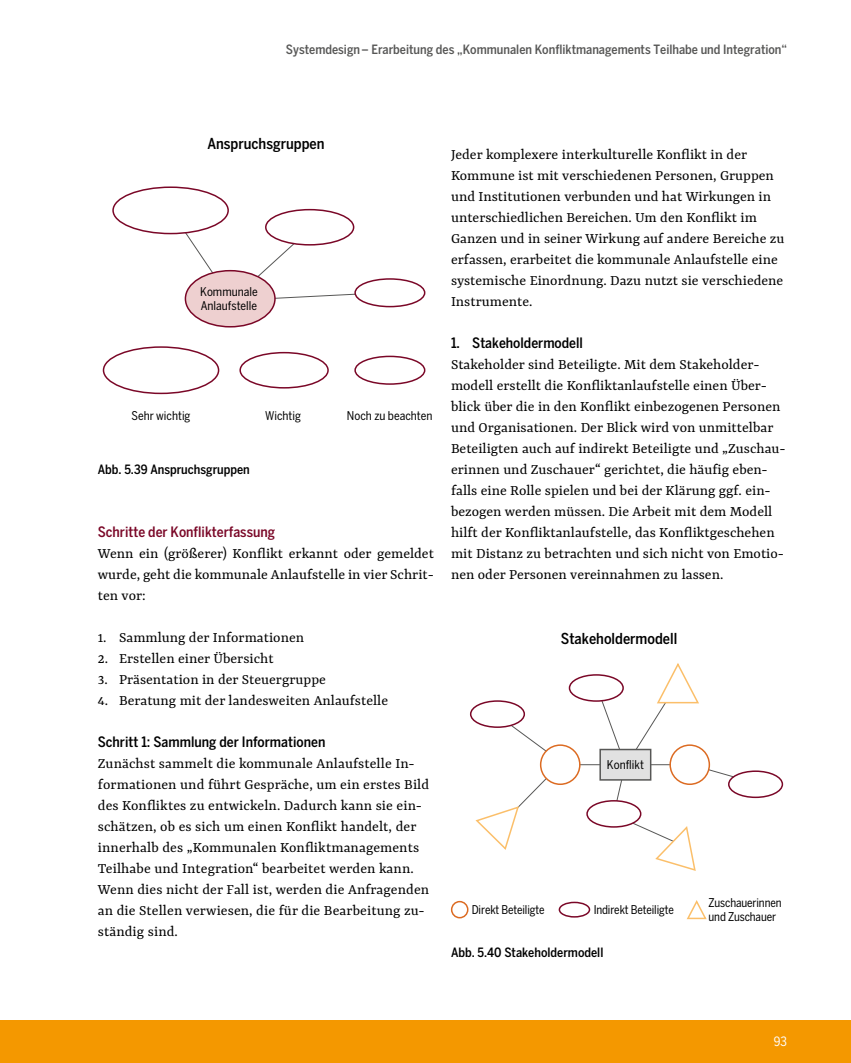
<style>
.page{position:relative;width:851px;height:1063px;background:#fff}
.page>*{position:absolute;margin:0;border:0;box-sizing:border-box;transform-origin:0 0}
.Fließ{font:15.75px/21px "Yrsa";color:#000}
.GR-Ü1{font:500 condensed 15px "Benton Sans";color:#000}
.Ü5{font:500 condensed 14.25px "Benton Sans";color:#000}
.Ü7-rot{font:500 condensed 14.25px "Benton Sans";color:#7a0727}
.t1{font:500 condensed 12.75px "Benton Sans";color:#575756}
.BU{font:500 condensed 12.75px "Benton Sans";color:#000}
.t2{font:condensed 12.75px "Benton Sans";color:#fff}
.GR-Box{font:condensed 12px/14.4px "Benton Sans";letter-spacing:-.01em;color:#000}
</style>
<div class="page">
<div style="left:0;top:1020px;width:850px;height:43px;background:#f49800"></div>
<hr style="left:560px;top:764px;width:131px;height:1px;background:#575756">
<svg style="left:275px;top:293px;width:84px;height:7px"></svg>
<svg style="left:253px;top:232px;width:40px;height:49px"></svg>
<svg style="left:178px;top:222px;width:44px;height:67px"></svg>
<div style="left:185px;top:271px;width:90px;height:56px;background:#eed0d0;border-radius:50%"></div>
<div style="left:185px;top:270px;width:91px;height:58px;border:2px solid #7a0727;border-radius:50%"></div>
<div style="left:103px;top:346px;width:116px;height:48px;border:2px solid #7a0727;border-radius:50%"></div>
<div style="left:470px;top:700px;width:55px;height:28px;border:2px solid #7a0727;border-radius:50%"></div>
<div style="left:568px;top:674px;width:55px;height:28px;border:2px solid #7a0727;border-radius:50%"></div>
<div style="left:728px;top:770px;width:55px;height:28px;border:2px solid #7a0727;border-radius:50%"></div>
<svg style="left:587px;top:801px;width:53px;height:26px"></svg>
<div style="left:586px;top:800px;width:55px;height:28px;border:2px solid #7a0727;border-radius:50%"></div>
<div style="left:558px;top:902px;width:32px;height:16px;border:2px solid #7a0727;border-radius:50%"></div>
<div style="left:113px;top:187px;width:115px;height:47px;background:#fff;border-radius:50%"></div>
<div style="left:112px;top:186px;width:117px;height:48px;border:2px solid #7a0727;border-radius:50%"></div>
<div style="left:239px;top:352px;width:90px;height:37px;border:2px solid #7a0727;border-radius:50%"></div>
<div style="left:266px;top:210px;width:87px;height:35px;background:#fff;border-radius:50%"></div>
<div style="left:265px;top:209px;width:89px;height:37px;border:2px solid #7a0727;border-radius:50%"></div>
<div style="left:354px;top:356px;width:71px;height:29px;border:2px solid #7a0727;border-radius:50%"></div>
<div style="left:355px;top:279px;width:69px;height:28px;background:#fff;border-radius:50%"></div>
<div style="left:354px;top:278px;width:71px;height:29px;border:2px solid #7a0727;border-radius:50%"></div>
<div style="left:540px;top:745px;width:39px;height:39px;background:#fff;border-radius:50%"></div>
<div style="left:540px;top:744px;width:40px;height:41px;border:2px solid #dc6b22;border-radius:50%"></div>
<div style="left:451px;top:901px;width:17px;height:17px;border:2px solid #dc6b22;border-radius:50%"></div>
<svg style="left:598px;top:663px;width:157px;height:208px"></svg>
<svg style="left:474px;top:717px;width:87px;height:133px"></svg>
<svg style="left:687px;top:900px;width:20px;height:20px"></svg>
<p class="t1" style="left:286px;top:42px;width:502px">Systemdesign – Erarbeitung des „Kommunalen Konfliktmanagements Teilhabe und Integration“</p>
<p class="GR-Ü1" style="left:207px;top:135px;width:119px">Anspruchsgruppen</p>
<p class="GR-Box" style="left:200px;top:284px;width:59px">Kommunale<br>Anlaufstelle</p>
<p class="GR-Box" style="left:131px;top:408px;width:61px">Sehr wichtig</p>
<p class="GR-Box" style="left:265px;top:408px;width:37px">Wichtig</p>
<p class="GR-Box" style="left:347px;top:408px;width:87px">Noch zu beachten</p>
<p class="BU" style="left:98px;top:462px;width:153px">Abb. 5.39 Anspruchsgruppen</p>
<p class="Ü7-rot" style="left:98px;top:523px;width:179px">Schritte der Konflikterfassung</p>
<p class="Fließ" style="left:98px;top:542px;width:337px;text-align:justify">Wenn ein (größerer) Konflikt erkannt oder gemeldet wurde, geht die kommunale Anlaufstelle in vier Schrit&shy;ten vor:</p>
<p class="Fließ" style="left:98px;top:626px;width:208px">1. Sammlung der Informationen</p>
<p class="Fließ" style="left:98px;top:647px;width:177px">2. Erstellen einer Übersicht</p>
<p class="Fließ" style="left:98px;top:668px;width:229px">3. Präsentation in der Steuergruppe</p>
<p class="Fließ" style="left:98px;top:689px;width:292px">4. Beratung mit der landesweiten Anlaufstelle</p>
<p class="Ü5" style="left:98px;top:733px;width:229px">Schritt 1: Sammlung der Informationen</p>
<p class="Fließ" style="left:98px;top:752px;width:333px">Zunächst sammelt die kommunale Anlaufstelle In&shy;formationen und führt Gespräche, um ein erstes Bild des Konfliktes zu entwickeln. Dadurch kann sie ein&shy;schätzen, ob es sich um einen Konflikt handelt, der innerhalb des „Kommunalen Konfliktmanagements Teilhabe und Integration“ bearbeitet werden kann.<br>Wenn dies nicht der Fall ist, werden die Anfragenden an die Stellen verwiesen, die für die Bearbeitung zu&shy;ständig sind.</p>
<p class="Fließ" style="left:451px;top:143px;width:335px">Jeder komplexere interkulturelle Konflikt in der Kommune ist mit verschiedenen Personen, Gruppen und Institutionen verbunden und hat Wirkungen in unterschiedlichen Bereichen. Um den Konflikt im Ganzen und in seiner Wirkung auf andere Bereiche zu erfassen, erarbeitet die kommunale Anlaufstelle eine systemische Einordnung. Dazu nutzt sie verschiedene Instrumente.</p>
<p class="Ü5" style="left:451px;top:334px;width:133px">1. Stakeholdermodell</p>
<p class="Fließ" style="left:451px;top:353px;width:336px">Stakeholder sind Beteiligte. Mit dem Stakeholder&shy;modell erstellt die Konfliktanlaufstelle einen Über&shy;blick über die in den Konflikt einbezogenen Personen und Organisationen. Der Blick wird von unmittelbar Beteiligten auch auf indirekt Beteiligte und „Zuschau&shy;erinnen und Zuschauer“ gerichtet, die häufig eben&shy;falls eine Rolle spielen und bei der Klärung ggf. ein&shy;bezogen werden müssen. Die Arbeit mit dem Modell hilft der Konfliktanlaufstelle, das Konfliktgeschehen mit Distanz zu betrachten und sich nicht von Emotio&shy;nen oder Personen vereinnahmen zu lassen.</p>
<p class="GR-Ü1" style="left:560px;top:630px;width:118px">Stakeholdermodell</p>
<p class="GR-Box" style="left:606px;top:758px;width:39px">Konflikt</p>
<p class="GR-Box" style="left:471px;top:902px;width:74px">Direkt Beteiligte</p>
<p class="GR-Box" style="left:708px;top:895px;width:75px">Zuschauerinnen und Zuschauer</p>
<p class="GR-Box" style="left:593px;top:902px;width:82px">Indirekt Beteiligte</p>
<p class="BU" style="left:451px;top:945px;width:154px">Abb. 5.40 Stakeholdermodell</p>
<p class="t2" style="left:773px;top:1034px;width:15px">93</p>
</div>
